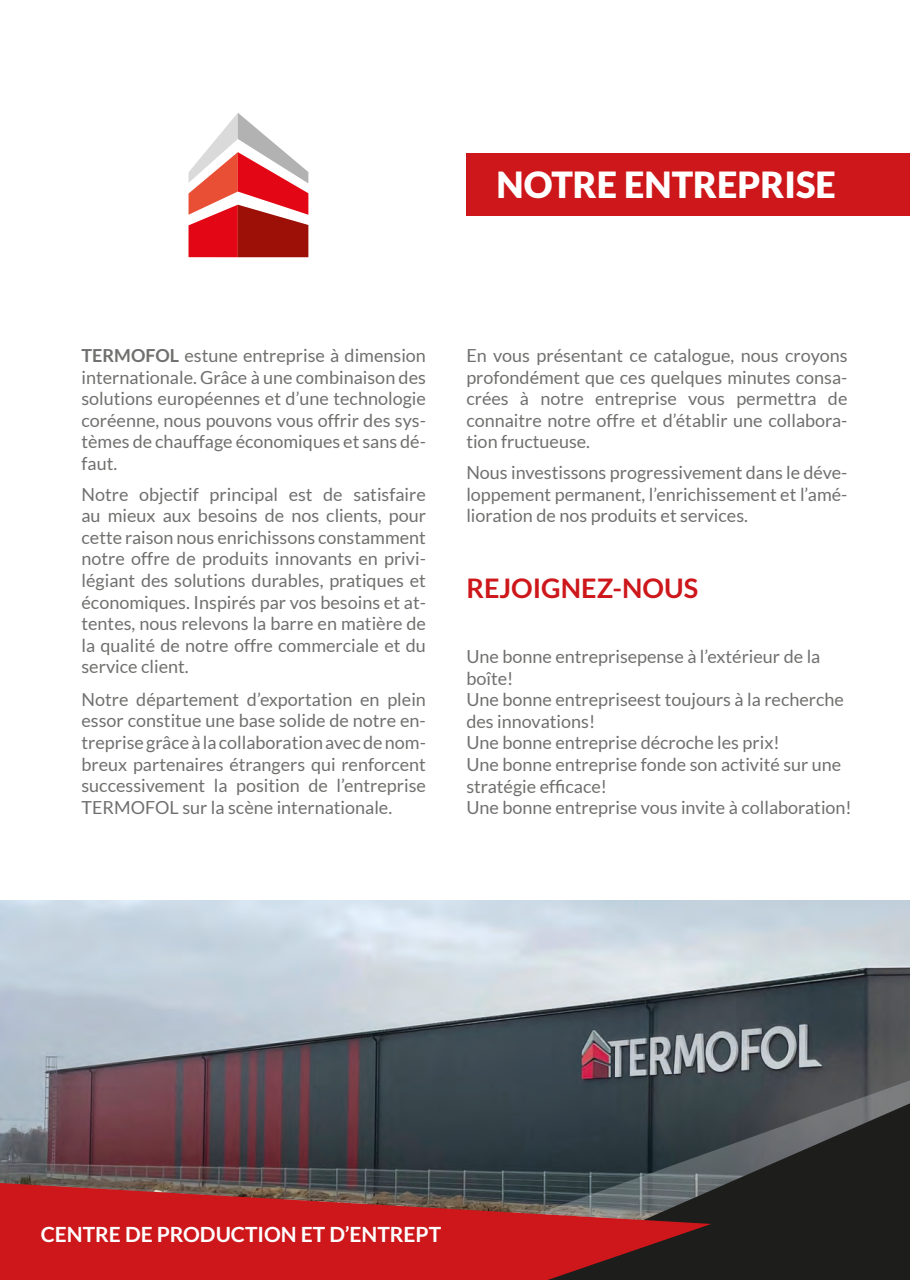
<style>
.page{position:relative;width:910px;height:1280px;background:#fff}
.page>*{position:absolute;margin:0;border:0;box-sizing:border-box;transform-origin:0 0}
.t1{font:900 36px "Lato";color:#fff}
.t2{font:700 27px "Lato";color:#cd171a}
.t3{font:700 21px "Lato";color:#fff}
.t4{font:18px/21.6px "Lato";color:#70706f;text-align:justify}
.s1{font-weight:700}
</style>
<div class="page">
<div style="left:466px;top:154px;width:444px;height:62px;background:#cd171a"></div>
<img style="left:0;top:900px;width:910px;height:283px">
<svg style="left:261px;top:978px;width:649px;height:205px;background:#5f646a"></svg>
<svg style="left:506px;top:1103px;width:404px;height:177px;background:#2e3334"></svg>
<svg style="left:0;top:1183px;width:711px;height:97px;background:#a82526"></svg>
<svg style="left:189px;top:113px;width:119px;height:144px"></svg>
<h1 class="t1" style="left:496px;top:164px;width:341px">NOTRE ENTREPRISE</h1>
<p class="t4" style="left:81px;top:344px;width:346px"><span class="s1">TERMOFOL</span> estune entreprise à dimension internationale. Grâce à une combinaison des solutions européennes et d’une technologie coréenne, nous pouvons vous offrir des sys&shy;tèmes de chauffage économiques et sans dé&shy;faut.</p>
<p class="t4" style="left:81px;top:483px;width:346px">Notre objectif principal est de satisfaire au mieux aux besoins de nos clients, pour cette raison nous enrichissons constamment notre offre de produits innovants en privi&shy;légiant des solutions durables, pratiques et économiques. Inspirés par vos besoins et at&shy;tentes, nous relevons la barre en matière de la qualité de notre offre commerciale et du service client.</p>
<p class="t4" style="left:81px;top:688px;width:346px">Notre département d’exportation en plein essor constitue une base solide de notre en&shy;treprise grâce à la collaboration avec de nom&shy;breux partenaires étrangers qui renforcent successivement la position de l’entreprise TERMOFOL sur la scène internationale.</p>
<p class="t4" style="left:466px;top:344px;width:383px">En vous présentant ce catalogue, nous croyons profondément que ces quelques minutes consa&shy;crées à notre entreprise vous permettra de connaitre notre offre et d’établir une collabora&shy;tion fructueuse.</p>
<p class="t4" style="left:466px;top:461px;width:383px">Nous investissons progressivement dans le déve&shy;loppement permanent, l’enrichissement et l’amé&shy;lioration de nos produits et services.</p>
<h2 class="t2" style="left:466px;top:573px;width:233px">REJOIGNEZ-NOUS</h2>
<p class="t4" style="left:466px;top:646px;width:387px;text-align:left">Une bonne entreprisepense à l’extérieur de la boîte!<br>Une bonne entrepriseest toujours à la recherche des innovations!<br>Une bonne entreprise décroche les prix!<br>Une bonne entreprise fonde son activité sur une stratégie efficace!<br>Une bonne entreprise vous invite à collaboration!</p>
<p class="t3" style="left:41px;top:1223px;width:402px">CENTRE DE PRODUCTION ET D’ENTREPT</p>
</div>
